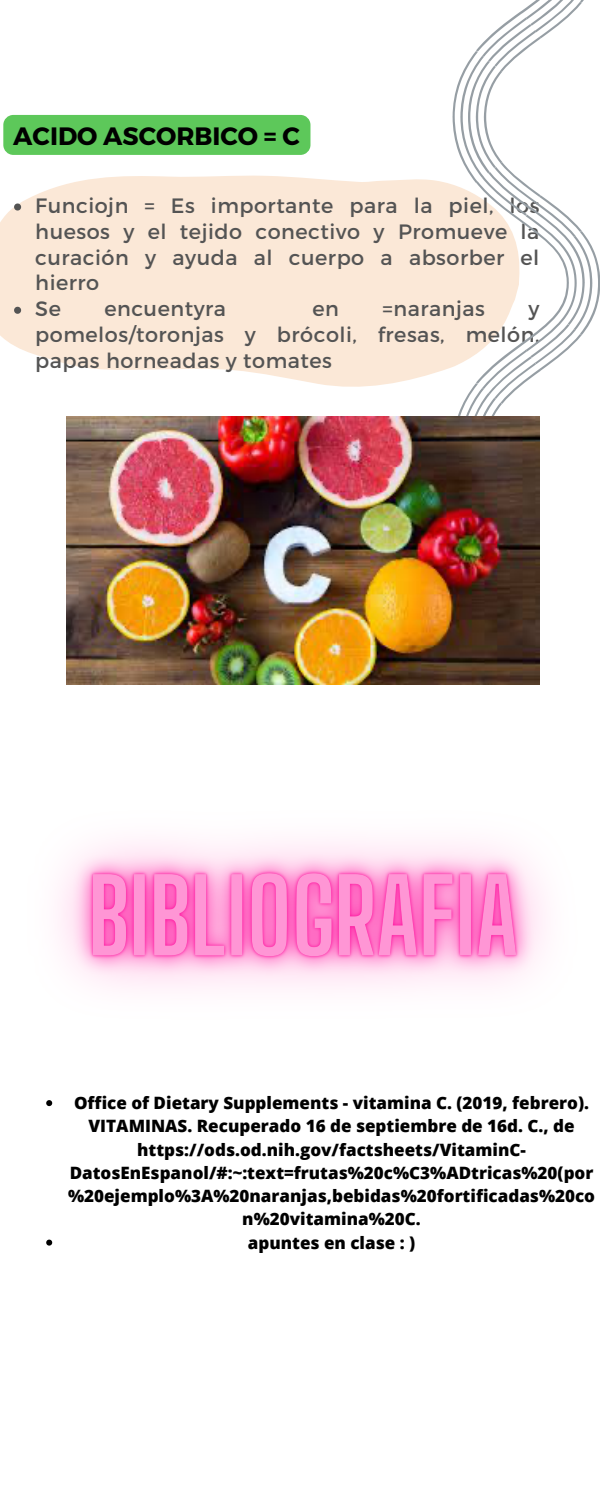
<style>
.page{position:relative;width:600px;height:1500px;background:#fff}
.page>*{position:absolute;margin:0;border:0;box-sizing:border-box;transform-origin:0 0}
.t1{font:700 25.1px "Montserrat";color:#000}
.t2{font:20.8px/25.8px "Montserrat";letter-spacing:.025em;color:#545454;text-align:justify}
.t3{font:800 17px/23.2px "Open Sans";color:#000;text-align:center}
</style>
<div class="page">
<svg style="left:0;top:175px;width:453px;height:212px;background:#fbeadb"></svg>
<svg style="left:14px;top:204px;width:7px;height:7px"></svg>
<svg style="left:14px;top:307px;width:7px;height:7px"></svg>
<svg style="left:453px;top:0;width:147px;height:416px"></svg>
<img style="left:66px;top:416px;width:474px;height:268px">
<div style="left:3px;top:115px;width:307px;height:40px;background:#5dc85a;border-radius:10px"></div>
<img style="left:58px;top:840px;width:488px;height:149px">
<svg style="left:46px;top:1100px;width:6px;height:6px"></svg>
<svg style="left:46px;top:1240px;width:6px;height:6px"></svg>
<p class="t1" style="left:13px;top:120px;width:288px">ACIDO ASCORBICO = C</p>
<p class="t2" style="left:35px;top:192px;width:506px">Funciojn = Es importante para la piel, los huesos y el tejido conectivo y Promueve la curación y ayuda al cuerpo a absorber el hierro</p>
<p class="t2" style="left:35px;top:295px;width:27px">Se</p>
<p class="t2" style="left:104px;top:295px;width:123px">encuentyra</p>
<p class="t2" style="left:313px;top:295px;width:28px">en</p>
<p class="t2" style="left:383px;top:295px;width:104px">=naranjas</p>
<p class="t2" style="left:35px;top:295px;width:506px;text-indent:493px">y pomelos/toronjas y brócoli, fresas, melón, papas horneadas y tomates</p>
<p class="t3" style="left:68px;top:1091px;width:529px">Office of Dietary Supplements - vitamina C. (2019, febrero).<br>VITAMINAS. Recuperado 16 de septiembre de 16d. C., de https://ods.od.nih.gov/factsheets/VitaminC-DatosEnEspanol/#:~:text=frutas%20c%C3%ADtricas%20(por %20ejemplo%3A%20naranjas,bebidas%20fortificadas%20co n%20vitamina%20C.</p>
<p class="t3" style="left:248px;top:1230px;width:169px">apuntes en clase : )</p>
</div>
